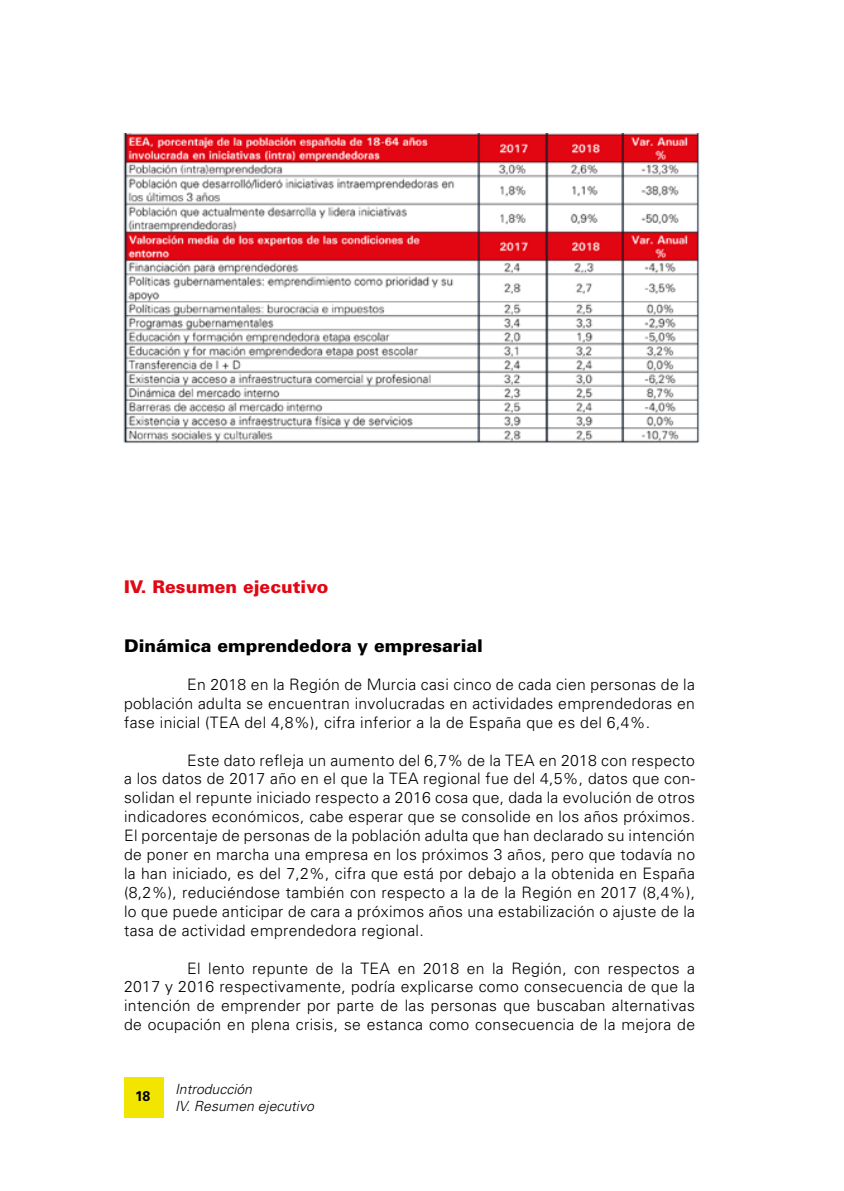
<style>
.page{position:relative;width:844px;height:1191px;background:#fff}
.page>*{position:absolute;margin:0;border:0;box-sizing:border-box;transform-origin:0 0}
.t1{font:900 17.5px "Univers LT Std";color:#000}
.t2{font:900 17.5px "Univers LT Std";color:#e30613}
.t3{font:300 15.75px/18.9px "Univers";letter-spacing:.02em;color:#000;text-align:justify}
.t4{font:italic 300 14px/16.8px "Univers";color:#000}
.t5{font:700 14px "Univers LT Std";color:#000}
</style>
<div class="page">
<div style="left:124px;top:1076px;width:40px;height:41px;background:#f2e600"></div>
<img style="left:123px;top:134px;width:577px;height:309px">
<p class="t2" style="left:124px;top:576px;width:206px">IV. Resumen ejecutivo</p>
<p class="t1" style="left:124px;top:635px;width:360px">Dinámica emprendedora y empresarial</p>
<p class="t3" style="left:124px;top:675px;width:572px;text-indent:63px">En 2018 en la Región de Murcia casi cinco de cada cien personas de la población adulta se encuentran involucradas en actividades emprendedoras en fase inicial (TEA del 4,8%), cifra inferior a la de España que es del 6,4%.</p>
<p class="t3" style="left:124px;top:750px;width:572px;text-indent:63px">Este dato refleja un aumento del 6,7% de la TEA en 2018 con respecto a los datos de 2017 año en el que la TEA regional fue del 4,5%, datos que con&shy;solidan el repunte iniciado respecto a 2016 cosa que, dada la evolución de otros indicadores económicos, cabe esperar que se consolide en los años próximos.<br>El porcentaje de personas de la población adulta que han declarado su intención de poner en marcha una empresa en los próximos 3 años, pero que todavía no la han iniciado, es del 7,2%, cifra que está por debajo a la obtenida en España (8,2%), reduciéndose también con respecto a la de la Región en 2017 (8,4%), lo que puede anticipar de cara a próximos años una estabilización o ajuste de la tasa de actividad emprendedora regional.</p>
<p class="t3" style="left:124px;top:958px;width:572px;text-indent:63px">El lento repunte de la TEA en 2018 en la Región, con respectos a 2017 y 2016 respectivamente, podría explicarse como consecuencia de que la intención de emprender por parte de las personas que buscaban alternativas de ocupación en plena crisis, se estanca como consecuencia de la mejora de</p>
<p class="t5" style="left:135px;top:1087px;width:17px">18</p>
<p class="t4" style="left:175px;top:1080px;width:140px">Introducción<br>IV. Resumen ejecutivo</p>
</div>
